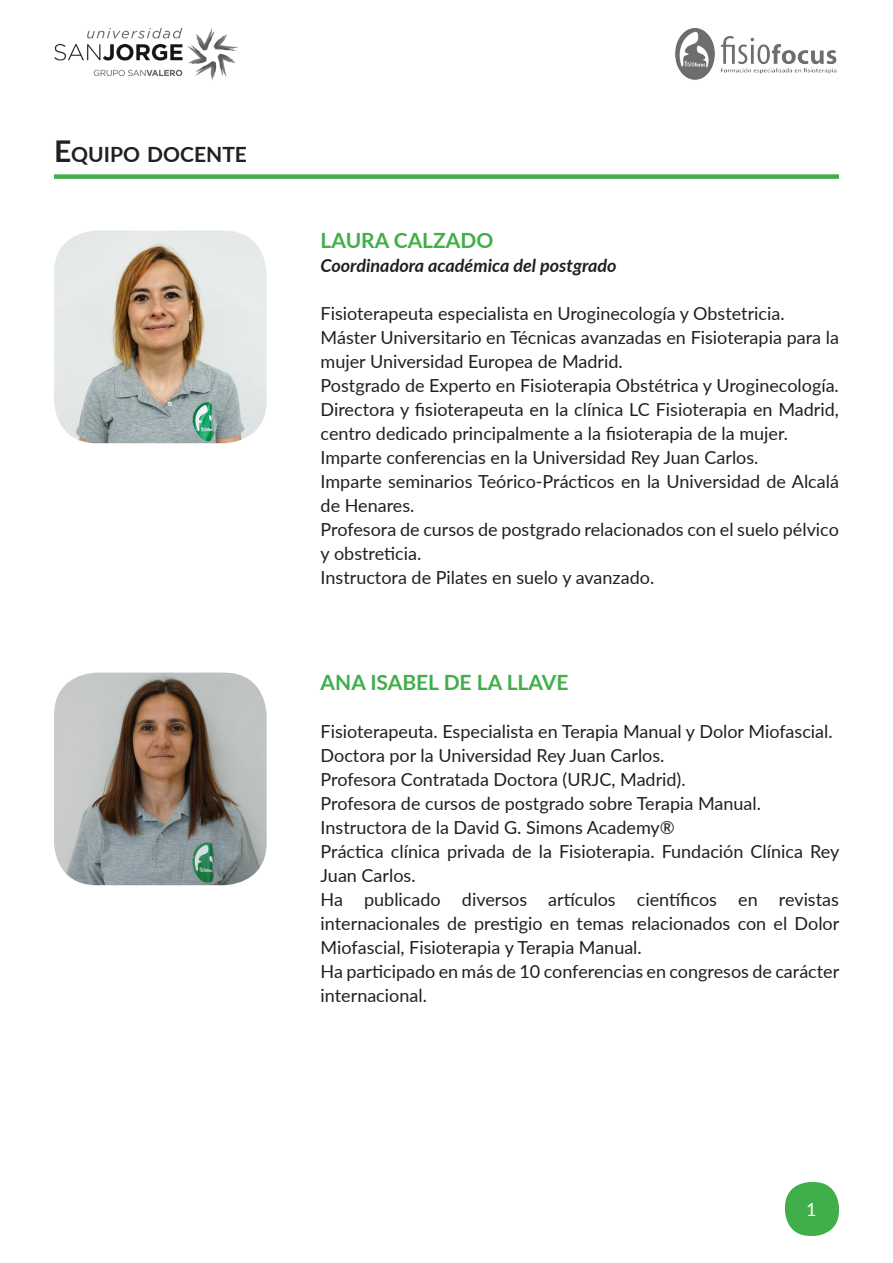
<style>
.page{position:relative;width:893px;height:1263px;background:#fff}
.page>*{position:absolute;margin:0;border:0;box-sizing:border-box;transform-origin:0 0}
.t1{font:700 21px "Lato";color:#40ae49}
.t2{font:700 21px "Lato";color:#231f20}
.t3{font:18px/24px "Lato";color:#231f20}
.t4{font:italic 700 18px "Lato";color:#231f20}
.t5{font:18px "Lato";color:#fff}
.s1{font-size:30px}
</style>
<div class="page">
<div style="left:785px;top:1182px;width:54px;height:54px;background:#40ae49;border-radius:26px"></div>
<div style="left:54px;top:174px;width:785px;height:5px;background:#40ae49"></div>
<img style="left:54px;top:231px;width:213px;height:212px">
<img style="left:675px;top:28px;width:162px;height:52px">
<img style="left:54px;top:673px;width:213px;height:212px">
<img style="left:54px;top:28px;width:183px;height:52px">
<p class="t2" style="left:54px;top:139px;width:192px"><span class="s1">E</span>QUIPO DOCENTE</p>
<p class="t1" style="left:321px;top:224px;width:174px">LAURA CALZADO</p>
<p class="t4" style="left:321px;top:252px;width:298px">Coordinadora académica del postgrado</p>
<p class="t3" style="left:321px;top:300px;width:465px">Fisioterapeuta especialista en Uroginecología y Obstetricia.</p>
<p class="t3" style="left:321px;top:324px;width:520px">Máster Universitario en Técnicas avanzadas en Fisioterapia para la mujer Universidad Europea de Madrid.</p>
<p class="t3" style="left:321px;top:372px;width:520px">Postgrado de Experto en Fisioterapia Obstétrica y Uroginecología.</p>
<p class="t3" style="left:321px;top:396px;width:520px">Directora y fisioterapeuta en la clínica LC Fisioterapia en Madrid, centro dedicado principalmente a la fisioterapia de la mujer.</p>
<p class="t3" style="left:321px;top:444px;width:439px">Imparte conferencias en la Universidad Rey Juan Carlos.</p>
<p class="t3" style="left:321px;top:468px;width:520px">Imparte seminarios Teórico-Prácticos en la Universidad de Alcalá de Henares.</p>
<p class="t3" style="left:321px;top:516px;width:520px">Profesora de cursos de postgrado relacionados con el suelo pélvico y obstreticia.</p>
<p class="t3" style="left:321px;top:564px;width:335px">Instructora de Pilates en suelo y avanzado.</p>
<p class="t1" style="left:321px;top:666px;width:249px">ANA ISABEL DE LA LLAVE</p>
<p class="t3" style="left:321px;top:718px;width:514px">Fisioterapeuta. Especialista en Terapia Manual y Dolor Miofascial.</p>
<p class="t3" style="left:321px;top:742px;width:345px">Doctora por la Universidad Rey Juan Carlos.</p>
<p class="t3" style="left:321px;top:766px;width:367px">Profesora Contratada Doctora (URJC, Madrid).</p>
<p class="t3" style="left:321px;top:790px;width:442px">Profesora de cursos de postgrado sobre Terapia Manual.</p>
<p class="t3" style="left:321px;top:814px;width:356px">Instructora de la David G. Simons Academy®</p>
<p class="t3" style="left:321px;top:838px;width:520px">Práctica clínica privada de la Fisioterapia. Fundación Clínica Rey<br>Juan Carlos.</p>
<p class="t3" style="left:321px;top:886px;width:520px;text-align:justify">Ha publicado diversos artículos científicos en revistas internacionales de prestigio en temas relacionados con el Dolor Miofascial, Fisioterapia y Terapia Manual.</p>
<p class="t3" style="left:321px;top:958px;width:520px">Ha participado en más de 10 conferencias en congresos de carácter internacional.</p>
<p class="t5" style="left:806px;top:1197px;width:12px">1</p>
</div>
